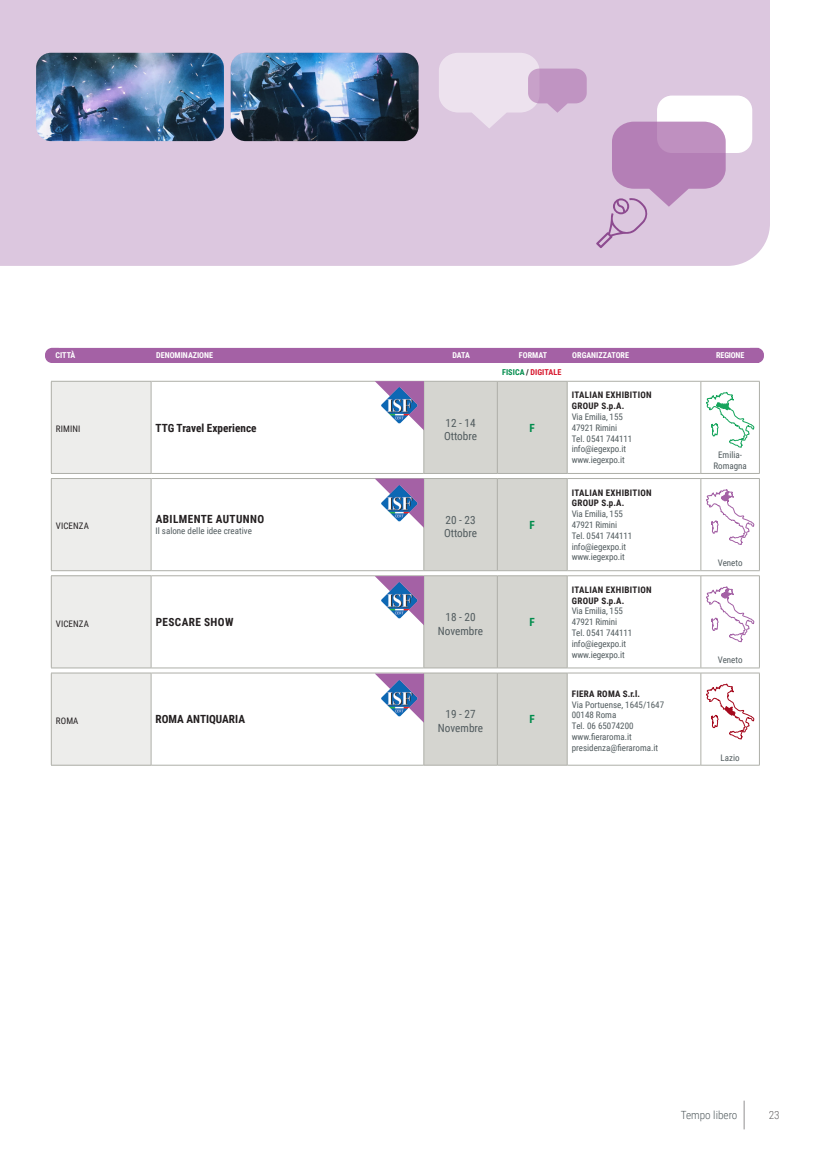
<style>
.page{position:relative;width:815px;height:1170px;background:#fff}
.page>*{position:absolute;margin:0;border:0;box-sizing:border-box;transform-origin:0 0}
.t1{font:11.25px/13.5px "Roboto Condensed";color:#515b5e}
.t2{font:700 11.25px "Roboto Condensed";letter-spacing:.01em;color:#231f20}
.t3{font:700 11.25px "Roboto Condensed";letter-spacing:.035em;color:#231f20}
.t4{font:300 11.25px "Roboto Condensed";color:#515b5e}
.t5{font:700 11.25px "Roboto Condensed";color:#008c4c}
.t6{font:300 11.25px "Roboto Condensed";color:#231f20}
.t7{font:9px/10.8px "Roboto Condensed";letter-spacing:-.01em;color:#515b5e}
.t8{font:700 9px/10.8px "Roboto Condensed";letter-spacing:.035em;color:#231f20}
.t9{font:9px "Roboto Condensed";letter-spacing:.01em;color:#231f20}
.t10{font:700 8.12px "Roboto Condensed";color:#fff}
.t11{font:700 8.12px "Roboto Condensed";letter-spacing:.01em;color:#d7172d}
.t12{font:700 8.12px "Roboto Condensed";letter-spacing:-.025em;color:#fff}
.s1{color:#008c4c}
.s2{color:#231f20}
</style>
<div class="page">
<div style="left:0;top:0;width:770px;height:266px;background:#dcc7df"></div>
<img style="left:231px;top:53px;width:188px;height:88px">
<svg style="left:744px;top:1100px;width:1px;height:29px"></svg>
<svg style="left:439px;top:53px;width:148px;height:75px;background:#dfcbe1"></svg>
<div style="left:657px;top:96px;width:95px;height:57px;background:#fff;border-radius:15px"></div>
<svg style="left:596px;top:122px;width:130px;height:126px;background:#c9a4cb"></svg>
<div style="left:51px;top:381px;width:100px;height:92px;background:#ededeb"></div>
<hr style="left:51px;top:473px;width:100px;height:1px;background:#aeafa8">
<hr style="left:151px;top:473px;width:273px;height:1px;background:#aeafa8">
<hr style="left:51px;top:381px;width:1px;height:92px;background:#aeafa8">
<hr style="left:51px;top:381px;width:100px;height:1px;background:#aeafa8">
<hr style="left:151px;top:381px;width:1px;height:92px;background:#aeafa8">
<hr style="left:151px;top:381px;width:273px;height:1px;background:#aeafa8">
<hr style="left:567px;top:473px;width:134px;height:1px;background:#aeafa8">
<hr style="left:701px;top:473px;width:59px;height:1px;background:#aeafa8">
<hr style="left:567px;top:381px;width:1px;height:92px;background:#aeafa8">
<hr style="left:567px;top:381px;width:134px;height:1px;background:#aeafa8">
<hr style="left:701px;top:381px;width:1px;height:92px;background:#aeafa8">
<hr style="left:701px;top:381px;width:59px;height:1px;background:#aeafa8">
<hr style="left:759px;top:381px;width:1px;height:92px;background:#aeafa8">
<svg style="left:706px;top:392px;width:48px;height:55px"></svg>
<div style="left:51px;top:478px;width:100px;height:92px;background:#ededeb"></div>
<hr style="left:51px;top:570px;width:100px;height:1px;background:#aeafa8">
<hr style="left:151px;top:570px;width:273px;height:1px;background:#aeafa8">
<hr style="left:51px;top:479px;width:1px;height:91px;background:#aeafa8">
<hr style="left:51px;top:478px;width:100px;height:1px;background:#aeafa8">
<hr style="left:151px;top:479px;width:1px;height:91px;background:#aeafa8">
<hr style="left:151px;top:478px;width:273px;height:1px;background:#aeafa8">
<hr style="left:567px;top:570px;width:134px;height:1px;background:#aeafa8">
<hr style="left:701px;top:570px;width:59px;height:1px;background:#aeafa8">
<hr style="left:567px;top:478px;width:1px;height:92px;background:#aeafa8">
<hr style="left:567px;top:478px;width:134px;height:1px;background:#aeafa8">
<hr style="left:701px;top:478px;width:1px;height:92px;background:#aeafa8">
<hr style="left:701px;top:478px;width:59px;height:1px;background:#aeafa8">
<hr style="left:759px;top:478px;width:1px;height:92px;background:#aeafa8">
<svg style="left:706px;top:489px;width:48px;height:55px"></svg>
<div style="left:51px;top:575px;width:100px;height:93px;background:#ededeb"></div>
<hr style="left:51px;top:667px;width:100px;height:1px;background:#aeafa8">
<hr style="left:151px;top:667px;width:273px;height:1px;background:#aeafa8">
<hr style="left:51px;top:576px;width:1px;height:91px;background:#aeafa8">
<hr style="left:51px;top:575px;width:100px;height:1px;background:#aeafa8">
<hr style="left:151px;top:576px;width:1px;height:91px;background:#aeafa8">
<hr style="left:151px;top:575px;width:273px;height:1px;background:#aeafa8">
<hr style="left:567px;top:667px;width:134px;height:1px;background:#aeafa8">
<hr style="left:701px;top:667px;width:59px;height:1px;background:#aeafa8">
<hr style="left:567px;top:576px;width:1px;height:91px;background:#aeafa8">
<hr style="left:567px;top:575px;width:134px;height:1px;background:#aeafa8">
<hr style="left:701px;top:576px;width:1px;height:91px;background:#aeafa8">
<hr style="left:701px;top:575px;width:59px;height:1px;background:#aeafa8">
<hr style="left:759px;top:576px;width:1px;height:91px;background:#aeafa8">
<svg style="left:706px;top:586px;width:48px;height:55px"></svg>
<div style="left:51px;top:673px;width:100px;height:92px;background:#ededeb"></div>
<hr style="left:51px;top:764px;width:100px;height:1px;background:#aeafa8">
<hr style="left:151px;top:764px;width:273px;height:1px;background:#aeafa8">
<hr style="left:51px;top:673px;width:1px;height:91px;background:#aeafa8">
<hr style="left:51px;top:672px;width:100px;height:1px;background:#aeafa8">
<hr style="left:151px;top:673px;width:1px;height:91px;background:#aeafa8">
<hr style="left:151px;top:672px;width:273px;height:1px;background:#aeafa8">
<hr style="left:567px;top:764px;width:134px;height:1px;background:#aeafa8">
<hr style="left:701px;top:764px;width:59px;height:1px;background:#aeafa8">
<hr style="left:567px;top:673px;width:1px;height:91px;background:#aeafa8">
<hr style="left:567px;top:672px;width:134px;height:1px;background:#aeafa8">
<hr style="left:701px;top:673px;width:1px;height:91px;background:#aeafa8">
<hr style="left:701px;top:672px;width:59px;height:1px;background:#aeafa8">
<hr style="left:759px;top:673px;width:1px;height:91px;background:#aeafa8">
<svg style="left:706px;top:683px;width:48px;height:56px"></svg>
<div style="left:45px;top:348px;width:719px;height:15px;background:#a461a5"></div>
<svg style="left:375px;top:381px;width:192px;height:384px"></svg>
<img style="left:381px;top:485px;width:36px;height:36px">
<img style="left:36px;top:53px;width:188px;height:88px">
<p class="t10" style="left:56px;top:350px;width:21px">CITTÀ</p>
<p class="t10" style="left:156px;top:350px;width:58px">DENOMINAZIONE</p>
<p class="t10" style="left:452px;top:350px;width:19px">DATA</p>
<p class="t10" style="left:519px;top:350px;width:30px">FORMAT</p>
<p class="t10" style="left:572px;top:350px;width:58px">ORGANIZZATORE</p>
<p class="t12" style="left:716px;top:350px;width:30px">REGIONE</p>
<p class="t11" style="left:502px;top:366px;width:61px"><span class="s1">FISICA</span> <span class="s2">/</span> DIGITALE</p>
<p class="t9" style="left:56px;top:422px;width:26px">RIMINI</p>
<p class="t2" style="left:156px;top:419px;width:102px">TTG Travel Experience</p>
<p class="t1" style="left:444px;top:415px;width:35px">12 - 14<br>Ottobre</p>
<p class="t5" style="left:530px;top:419px;width:7px">F</p>
<p class="t9" style="left:56px;top:520px;width:34px">VICENZA</p>
<p class="t3" style="left:156px;top:511px;width:110px">ABILMENTE AUTUNNO</p>
<p class="t7" style="left:156px;top:525px;width:98px">Il salone delle idee creative</p>
<p class="t1" style="left:444px;top:512px;width:35px">20 - 23<br>Ottobre</p>
<p class="t5" style="left:530px;top:517px;width:7px">F</p>
<p class="t9" style="left:56px;top:617px;width:34px">VICENZA</p>
<p class="t3" style="left:156px;top:614px;width:79px">PESCARE SHOW</p>
<p class="t1" style="left:438px;top:609px;width:47px;text-align:center">18 - 20<br>Novembre</p>
<p class="t5" style="left:530px;top:614px;width:7px">F</p>
<p class="t8" style="left:572px;top:389px;width:81px">ITALIAN EXHIBITION<br>GROUP S.p.A.</p>
<p class="t7" style="left:572px;top:411px;width:62px">Via Emilia, 155<br>47921 Rimini<br>Tel. 0541 744111 info@iegexpo.it www.iegexpo.it</p>
<p class="t8" style="left:572px;top:486px;width:81px">ITALIAN EXHIBITION<br>GROUP S.p.A.</p>
<p class="t7" style="left:572px;top:508px;width:62px">Via Emilia, 155<br>47921 Rimini<br>Tel. 0541 744111 info@iegexpo.it www.iegexpo.it</p>
<p class="t8" style="left:572px;top:584px;width:81px">ITALIAN EXHIBITION<br>GROUP S.p.A.</p>
<p class="t7" style="left:572px;top:605px;width:62px">Via Emilia, 155<br>47921 Rimini<br>Tel. 0541 744111 info@iegexpo.it www.iegexpo.it</p>
<p class="t9" style="left:56px;top:714px;width:24px">ROMA</p>
<p class="t2" style="left:156px;top:711px;width:91px">ROMA ANTIQUARIA</p>
<p class="t1" style="left:438px;top:707px;width:47px;text-align:center">19 - 27<br>Novembre</p>
<p class="t5" style="left:530px;top:711px;width:7px">F</p>
<p class="t8" style="left:572px;top:687px;width:70px">FIERA ROMA S.r.l.</p>
<p class="t7" style="left:572px;top:698px;width:94px">Via Portuense, 1645/1647<br>00148 Roma<br>Tel. 06 65074200 www.fieraroma.it presidenza@fieraroma.it</p>
<p class="t7" style="left:713px;top:449px;width:35px;text-align:center">Emilia-<br>Romagna</p>
<p class="t7" style="left:718px;top:557px;width:26px">Veneto</p>
<p class="t7" style="left:718px;top:654px;width:26px">Veneto</p>
<p class="t7" style="left:721px;top:751px;width:21px">Lazio</p>
<p class="t4" style="left:681px;top:1107px;width:58px">Tempo libero</p>
<p class="t6" style="left:769px;top:1107px;width:12px">23</p>
</div>
